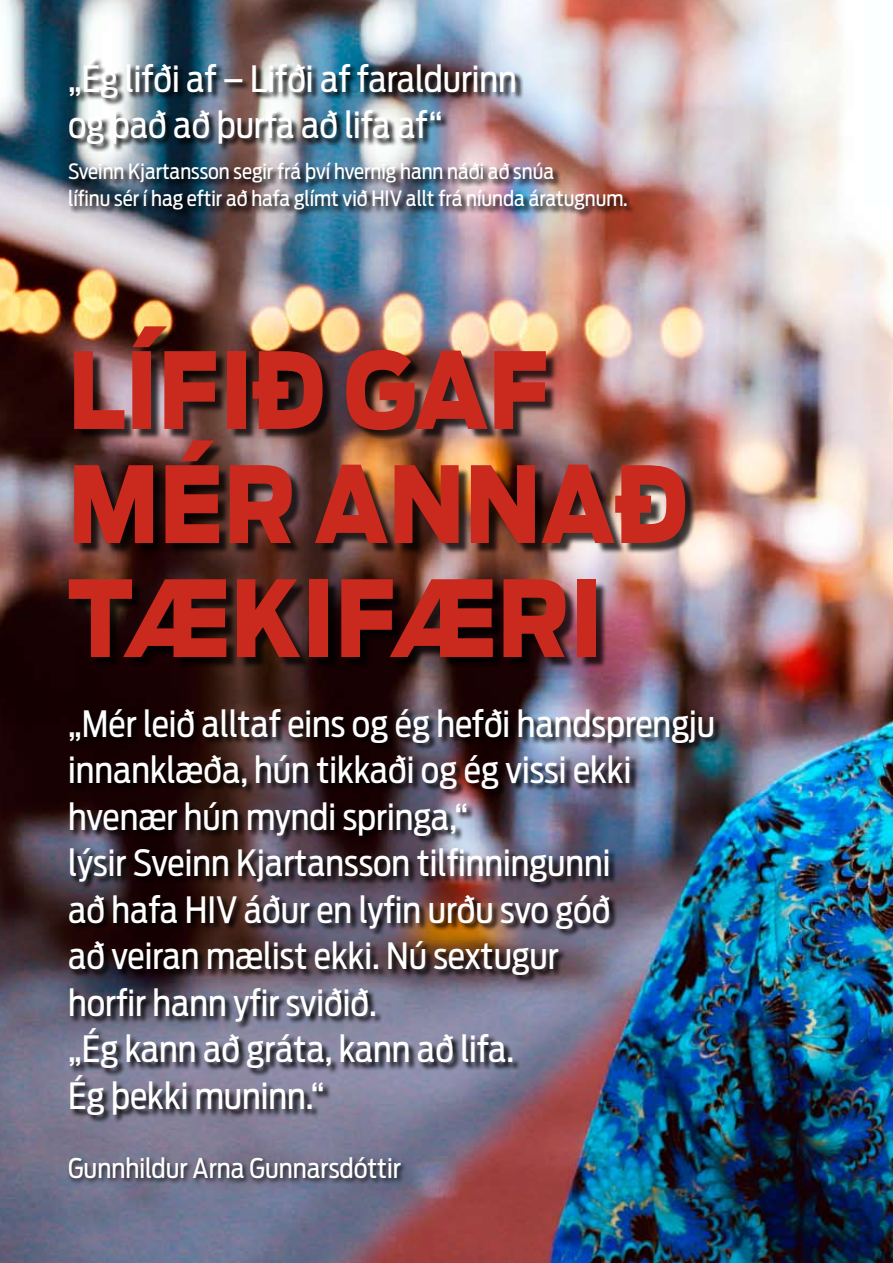
<style>
.page{position:relative;width:893px;height:1263px;background:#fff}
.page>*{position:absolute;margin:0;border:0;box-sizing:border-box;transform-origin:0 0}
.t1{font:900 105px/114px "Antenna";color:#ca291d;scale:.86 1}
.t2{font:36px/46.5px "Antenna Cond";color:#fff}
.t3{font:27px "Antenna Cond";color:#fff}
.t4{font:21px/27px "Antenna Cond";color:#fff}
</style>
<div class="page">
<img style="left:0;top:0;width:893px;height:1263px">
<div style="left:66px;top:1155px;width:341px;height:30px;background:#000;opacity:.75"></div>
<div style="left:72px;top:330px;width:625px;height:339px;background:#000;opacity:.75"></div>
<div style="left:69px;top:709px;width:653px;height:415px;background:#000;opacity:.97"></div>
<div style="left:69px;top:58px;width:566px;height:160px;background:#000;opacity:.97"></div>
<p class="t2" style="left:68px;top:56px;width:450px">„Ég lifði af – Lifði af faraldurinn og það að þurfa að lifa af“</p>
<p class="t4" style="left:68px;top:158px;width:561px">Sveinn Kjartansson segir frá því hvernig hann náði að snúa<br>lífinu sér í hag eftir að hafa glímt við HIV allt frá níunda áratugnum.</p>
<h1 class="t1" style="left:68px;top:334px;width:561px">LÍFIÐ GAF<br>MÉR ANNAÐ<br>TÆKI FÆRI</h1>
<p class="t2" style="left:68px;top:700px;width:649px">„Mér leið alltaf eins og ég hefði handsprengju innanklæða, hún tikkaði og ég vissi ekki hvenær hún myndi springa,“<br>lýsir Sveinn Kjartansson tilfinningunni<br>að hafa HIV áður en lyfin urðu svo góð<br>að veiran mælist ekki. Nú sextugur<br>horfir hann yfir sviðið.<br>„Ég kann að gráta, kann að lifa.<br>Ég þekki muninn.“</p>
<p class="t3" style="left:68px;top:1153px;width:334px">Gunnhildur Arna Gunnarsdóttir</p>
</div>
